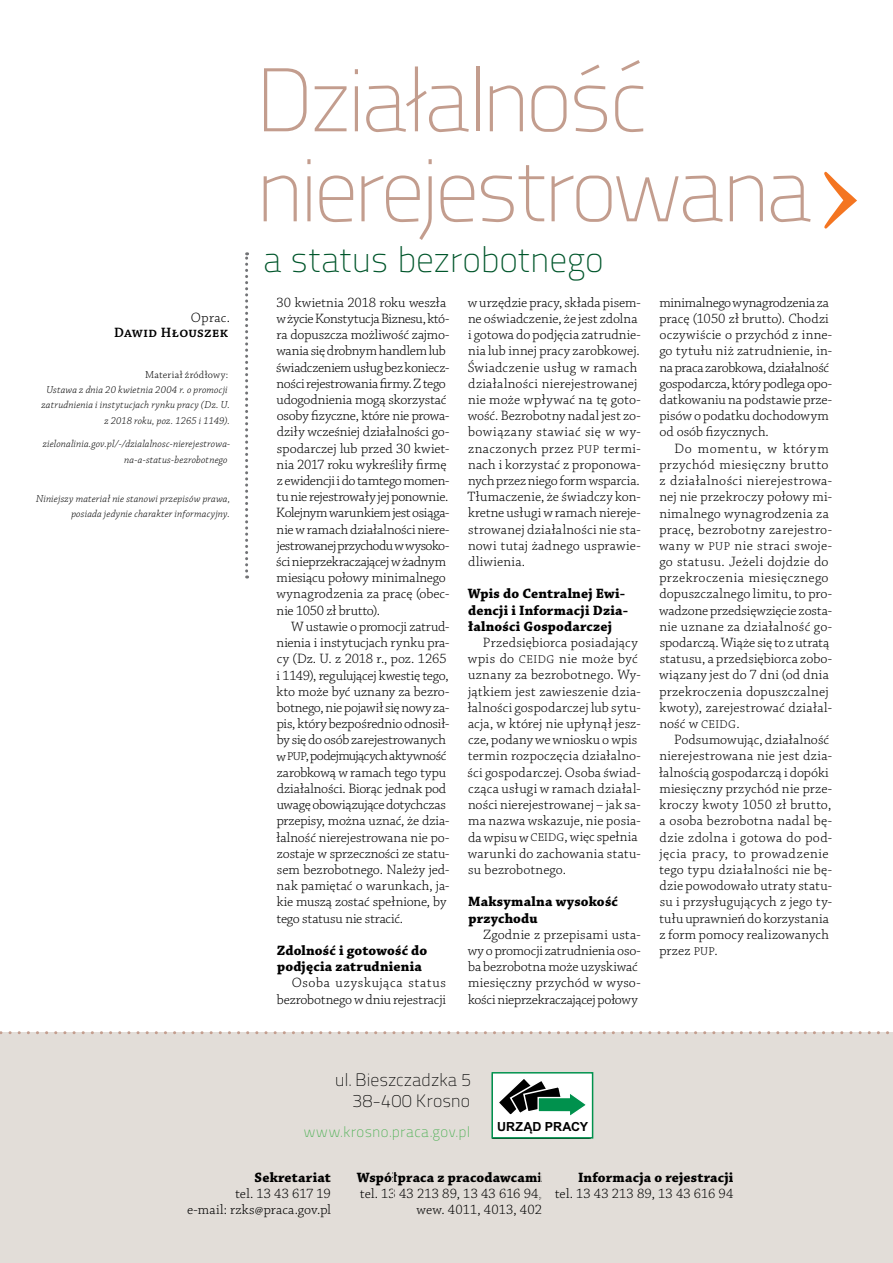
<style>
.page{position:relative;width:893px;height:1263px;background:#fff}
.page>*{position:absolute;margin:0;border:0;box-sizing:border-box;transform-origin:0 0}
.t1{font:148.05px "Times";color:#f47521}
.t2{font:90px/90px "Titillium Title 12";letter-spacing:-.05em;color:#c39d8e}
.t3{font:36px "Titillium Title 12";letter-spacing:-.005em;color:#00562b}
.t4{font:18px/21.6px "Titillium Title 12";letter-spacing:-.005em;color:#000;text-align:right}
.t5{font:15px "Titillium Title 12";letter-spacing:.03em;color:#41ad49}
.t6{font:300 14.25px/16.2px "Chaparral Pro";letter-spacing:.005em;color:#000}
.t7{font:300 14.25px/16.2px "Chaparral Pro";letter-spacing:-.015em;color:#000}
.t8{font:700 14.25px/16.2px "Chaparral Pro";letter-spacing:.015em;color:#000}
.t9{font:300 14.25px/16.2px "Chaparral Pro";letter-spacing:.035em;color:#000;text-align:right}
.t10{font:600 14.25px "Chaparral Pro";letter-spacing:.02em;color:#000}
.t11{font:700 12.45px "Arial";letter-spacing:-.005em;color:#000}
.t12{font:italic 300 10.5px/15.3px "Chaparral Pro";letter-spacing:.015em;color:#000;text-align:right}
.t13{font:300 10.5px "Chaparral Pro";letter-spacing:.03em;color:#000}
.s1{font-size:12px}
</style>
<div class="page">
<div style="left:0;top:1033px;width:893px;height:230px;background:#e2ddd8"></div>
<svg style="left:0;top:1031px;width:893px;height:3px"></svg>
<div style="left:492px;top:1073px;width:101px;height:65px;background:#fff"></div>
<div style="left:491px;top:1072px;width:102px;height:66px;border:2px solid #00914d"></div>
<svg style="left:499px;top:1079px;width:87px;height:37px"></svg>
<svg style="left:245px;top:252px;width:3px;height:326px"></svg>
<p class="t6" style="left:191px;top:310px;width:41px">Oprac.</p>
<p class="t10" style="left:114px;top:324px;width:116px">Dawid Hłouszek</p>
<p class="t13" style="left:145px;top:369px;width:85px">Materiał źródłowy:</p>
<p class="t12" style="left:42px;top:383px;width:190px">Ustawa z dnia 20 kwietnia 2004 r. o promocji zatrudnienia i instytucjach rynku pracy (Dz. U. z 2018 roku, poz. 1265 i 1149).</p>
<p class="t12" style="left:43px;top:437px;width:189px">zielonalinia.gov.pl/-/dzialalnosc-nierejestrowa&shy;na-a-status-bezrobotnego</p>
<p class="t12" style="left:36px;top:491px;width:196px">Niniejszy materiał nie stanowi przepisów prawa, posiada jedynie charakter informacyjny.</p>
<h2 class="t2" style="left:255px;top:53px;width:560px">Działalność nierejestrowana</h2>
<h3 class="t3" style="left:263px;top:236px;width:342px">a status bezrobotnego</h3>
<p class="t7" style="left:276px;top:295px;width:175px">30 kwietnia 2018 roku weszła w życie Konstytucja Biznesu, któ&shy;ra dopuszcza możliwość zajmo&shy;wania się drobnym handlem lub świadczeniem usług bez koniecz&shy;ności rejestrowania firmy. Z tego udogodnienia mogą skorzystać osoby fizyczne, które nie prowa&shy;dziły wcześniej działalności go&shy;spodarczej lub przed 30 kwiet&shy;nia 2017 roku wykreśliły firmę z ewidencji i do tamtego momen&shy;tu nie rejestrowały jej ponownie.<br>Kolejnym warunkiem jest osiąga&shy;nie w ramach działalności niere&shy;jestrowanej przychodu w wysoko&shy;ści nieprzekraczającej w żadnym miesiącu połowy minimalnego wynagrodzenia za pracę (obec&shy;nie 1050 zł brutto).</p>
<p class="t7" style="left:276px;top:619px;width:175px;text-indent:15px">W ustawie o promocji zatrud&shy;nienia i instytucjach rynku pra&shy;cy (Dz. U. z 2018 r., poz. 1265 i 1149), regulującej kwestię tego, kto może być uznany za bezro&shy;botnego, nie pojawił się nowy za&shy;pis, który bezpośrednio odnosił&shy;by się do osób zarejestrowanych w <span class="s1">PUP</span>, podejmujących aktywność zarobkową w ramach tego typu działalności. Biorąc jednak pod uwagę obowiązujące dotychczas przepisy, można uznać, że dzia&shy;łalność nierejestrowana nie po&shy;zostaje w sprzeczności ze statu&shy;sem bezrobotnego. Należy jed&shy;nak pamiętać o warunkach, ja&shy;kie muszą zostać spełnione, by tego statusu nie stracić.</p>
<p class="t8" style="left:277px;top:943px;width:152px">Zdolność i gotowość do podjęcia zatrudnienia</p>
<p class="t9" style="left:277px;top:975px;width:171px">Osoba uzyskująca status bezrobotnego w dniu rejestracji</p>
<h1 class="t1" style="left:817px;top:100px;width:51px">›</h1>
<p class="t6" style="left:659px;top:295px;width:174px">minimalnego wynagrodzenia za pracę (1050 zł brutto). Chodzi oczywiście o przychód z inne&shy;go tytułu niż zatrudnienie, in&shy;na praca zarobkowa, działalność gospodarcza, który podlega opo&shy;datkowaniu na podstawie prze&shy;pisów o podatku dochodowym od osób fizycznych.</p>
<p class="t6" style="left:659px;top:441px;width:175px;text-indent:15px">Do momentu, w którym przychód miesięczny brutto z działalności nierejestrowa&shy;nej nie przekroczy połowy mi&shy;nimalnego wynagrodzenia za pracę, bezrobotny zarejestro&shy;wany w <span class="s1">PUP</span> nie straci swoje&shy;go statusu. Jeżeli dojdzie do przekroczenia miesięcznego dopuszczalnego limitu, to pro&shy;wadzone przedsięwzięcie zosta&shy;nie uznane za działalność go&shy;spodarczą. Wiąże się to z utratą statusu, a przedsiębiorca zobo&shy;wiązany jest do 7 dni (od dnia przekroczenia dopuszczalnej kwoty), zarejestrować działal&shy;ność w <span class="s1">CEIDG</span>.</p>
<p class="t6" style="left:659px;top:732px;width:174px;text-indent:15px">Podsumowując, działalność nierejestrowana nie jest dzia&shy;łalnością gospodarczą i dopóki miesięczny przychód nie prze&shy;kroczy kwoty 1050 zł brutto, a osoba bezrobotna nadal bę&shy;dzie zdolna i gotowa do pod&shy;jęcia pracy, to prowadzenie tego typu działalności nie bę&shy;dzie powodowało utraty statu&shy;su i przysługujących z jego ty&shy;tułu uprawnień do korzystania z form pomocy realizowanych przez <span class="s1">PUP</span>.</p>
<p class="t6" style="left:467px;top:295px;width:175px">w urzędzie pracy, składa pisem&shy;ne oświadczenie, że jest zdolna i gotowa do podjęcia zatrudnie&shy;nia lub innej pracy zarobkowej.<br>Świadczenie usług w ramach działalności nierejestrowanej nie może wpływać na tę goto&shy;wość. Bezrobotny nadal jest zo&shy;bowiązany stawiać się w wy&shy;znaczonych przez <span class="s1">PUP</span> termi&shy;nach i korzystać z proponowa&shy;nych przez niego form wsparcia.<br>Tłumaczenie, że świadczy kon&shy;kretne usługi w ramach niereje&shy;strowanej działalności nie sta&shy;nowi tutaj żadnego usprawie&shy;dliwienia.</p>
<p class="t8" style="left:468px;top:586px;width:162px">Wpis do Centralnej Ewi&shy;dencji i Informacji Dzia&shy;łalności Gospodarczej</p>
<p class="t6" style="left:467px;top:635px;width:175px;text-indent:15px">Przedsiębiorca posiadający wpis do <span class="s1">CEIDG</span> nie może być uznany za bezrobotnego. Wy&shy;jątkiem jest zawieszenie dzia&shy;łalności gospodarczej lub sytu&shy;acja, w której nie upłynął jesz&shy;cze, podany we wniosku o wpis termin rozpoczęcia działalno&shy;ści gospodarczej. Osoba świad&shy;cząca usługi w ramach działal&shy;ności nierejestrowanej – jak sa&shy;ma nazwa wskazuje, nie posia&shy;da wpisu w <span class="s1">CEIDG</span>, więc spełnia warunki do zachowania statu&shy;su bezrobotnego.</p>
<p class="t8" style="left:468px;top:894px;width:151px">Maksymalna wysokość przychodu</p>
<p class="t6" style="left:468px;top:927px;width:175px;text-indent:15px">Zgodnie z przepisami usta&shy;wy o promocji zatrudnienia oso&shy;ba bezrobotna może uzyskiwać miesięczny przychód w wyso&shy;kości nieprzekraczającej połowy</p>
<p class="t4" style="left:335px;top:1068px;width:138px">ul. Bieszczadzka 5<br>38-400 Krosno</p>
<p class="t5" style="left:304px;top:1122px;width:168px">www.krosno.praca.gov.pl</p>
<p class="t8" style="left:255px;top:1170px;width:78px">Sekretariat</p>
<p class="t6" style="left:187px;top:1186px;width:145px;text-align:right">tel. 13 43 617 19<br>e-mail: rzks@praca.gov.pl</p>
<p class="t11" style="left:497px;top:1118px;width:92px">URZĄD PRACY</p>
<p class="t8" style="left:357px;top:1170px;width:187px">Współpraca z pracodawcami</p>
<p class="t6" style="left:360px;top:1186px;width:184px;text-align:right">tel. 13 43 213 89, 13 43 616 94, wew. 4011, 4013, 402</p>
<p class="t8" style="left:578px;top:1170px;width:157px">Informacja o rejestracji</p>
<p class="t6" style="left:555px;top:1186px;width:180px">tel. 13 43 213 89, 13 43 616 94</p>
</div>
